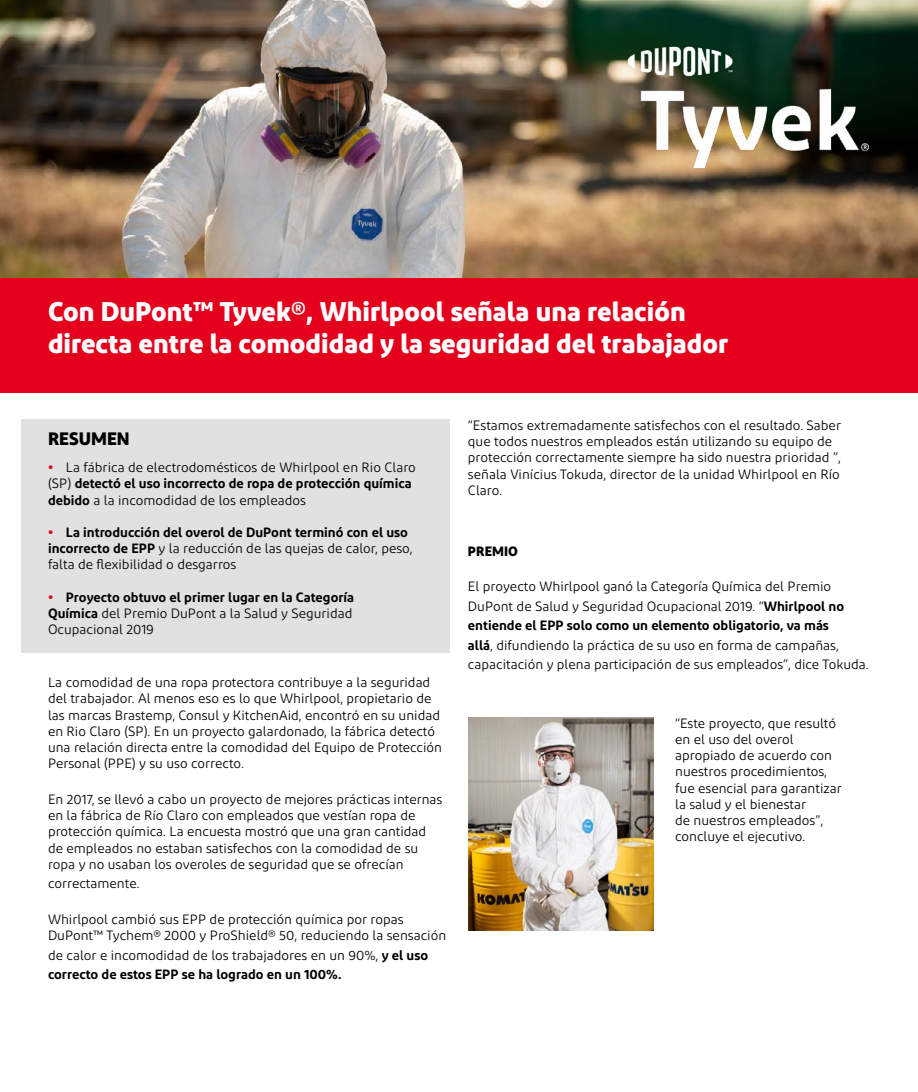
<style>
.page{position:relative;width:918px;height:1092px;background:#fff}
.page>*{position:absolute;margin:0;border:0;box-sizing:border-box;transform-origin:0 0}
.t1{font:700 27px/32.4px "Diodrum";color:#fff}
.t2{font:700 18px "Diodrum";color:#000}
.t3{font:13.5px/16.2px "Diodrum";color:#000}
.t4{font:700 13.5px "Diodrum";color:#000}
.s1{font-weight:700;color:#e4001c}
.s2{font-weight:600}
</style>
<div class="page">
<img style="left:0;top:0;width:918px;height:279px">
<div style="left:0;top:279px;width:918px;height:114px;background:#e4001c"></div>
<div style="left:21px;top:420px;width:429px;height:232px;background:#e2e1e1"></div>
<img style="left:468px;top:717px;width:186px;height:213px">
<img style="left:626px;top:45px;width:244px;height:128px">
<h1 class="t1" style="left:48px;top:294px;width:682px">Con DuPont™ Tyvek®, Whirlpool señala una relación directa entre la comodidad y la seguridad del trabajador</h1>
<h2 class="t2" style="left:48px;top:427px;width:83px">RESUMEN</h2>
<p class="t3" style="left:48px;top:459px;width:369px"><span class="s1">•</span> La fábrica de electrodomésticos de Whirlpool en Rio Claro (SP) <span class="s2">detectó el uso incorrecto de ropa de protección química debido</span> a la incomodidad de los empleados</p>
<p class="t3" style="left:48px;top:524px;width:366px"><span class="s1">•</span> <span class="s2">La introducción del overol de DuPont terminó con el uso incorrecto de EPP</span> y la reducción de las quejas de calor, peso, falta de flexibilidad o desgarros</p>
<p class="t3" style="left:48px;top:588px;width:308px"><span class="s1">•</span> <span class="s2">Proyecto obtuvo el primer lugar en la Categoría<br>Química</span> del Premio DuPont a la Salud y Seguridad<br>Ocupacional 2019</p>
<p class="t3" style="left:48px;top:674px;width:396px">La comodidad de una ropa protectora contribuye a la seguridad del trabajador. Al menos eso es lo que Whirlpool, propietario de las marcas Brastemp, Consul y KitchenAid, encontró en su unidad en Rio Claro (SP). En un proyecto galardonado, la fábrica detectó una relación directa entre la comodidad del Equipo de Protección Personal (PPE) y su uso correcto.</p>
<p class="t3" style="left:48px;top:790px;width:396px">En 2017, se llevó a cabo un proyecto de mejores prácticas internas en la fábrica de Río Claro con empleados que vestían ropa de protección química. La encuesta mostró que una gran cantidad de empleados no estaban satisfechos con la comodidad de su ropa y no usaban los overoles de seguridad que se ofrecían</p>
<p class="t3" style="left:48px;top:875px;width:93px">correctamente.</p>
<p class="t3" style="left:48px;top:910px;width:400px">Whirlpool cambió sus EPP de protección química por ropas<br>DuPont™ Tychem® 2000 y ProShield® 50, reduciendo la sensación</p>
<p class="t3" style="left:48px;top:944px;width:382px;line-height:19.5px">de calor e incomodidad de los trabajadores en un 90%, <span class="s2">y el uso correcto de estos EPP se ha logrado en un 100%.</span></p>
<p class="t3" style="left:468px;top:417px;width:375px">“Estamos extremadamente satisfechos con el resultado. Saber que todos nuestros empleados están utilizando su equipo de protección correctamente siempre ha sido nuestra prioridad ”, señala Vinícius Tokuda, director de la unidad Whirlpool en Río Claro.</p>
<p class="t4" style="left:468px;top:541px;width:51px">PREMIO</p>
<p class="t3" style="left:468px;top:576px;width:402px;line-height:19.5px">El proyecto Whirlpool ganó la Categoría Química del Premio DuPont de Salud y Seguridad Ocupacional 2019. “<span class="s2">Whirlpool no entiende el EPP solo como un elemento obligatorio, va más<br>allá</span>, difundiendo la práctica de su uso en forma de campañas, capacitación y plena participación de sus empleados”, dice Tokuda.</p>
<p class="t3" style="left:675px;top:714px;width:168px">“Este proyecto, que resultó en el uso del overol apropiado de acuerdo con nuestros procedimientos, fue esencial para garantizar la salud y el bienestar<br>de nuestros empleados”, concluye el ejecutivo.</p>
</div>
